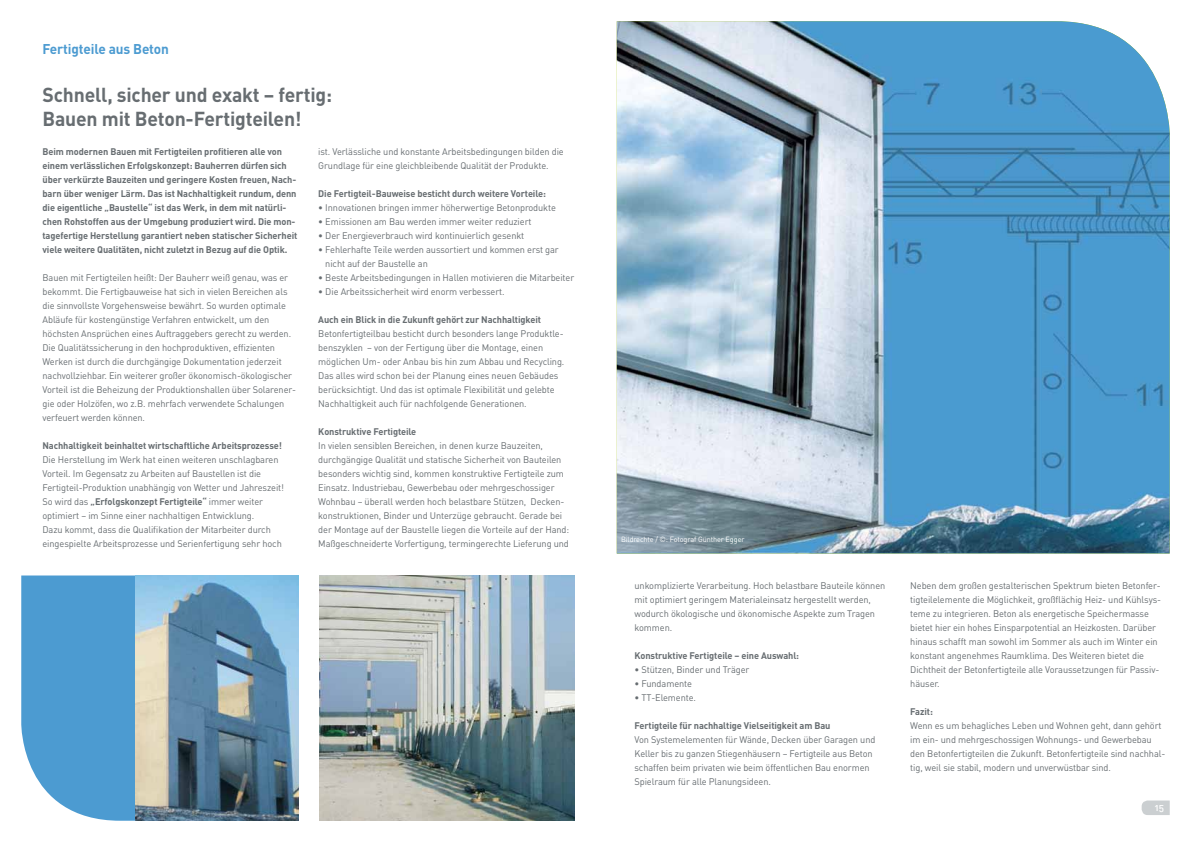
<style>
.page{position:relative;width:1191px;height:842px;background:#fff}
.page>*{position:absolute;margin:0;border:0;box-sizing:border-box;transform-origin:0 0}
.t1{font:700 20px/24px "DIN";letter-spacing:-.01em;color:#676d71}
.t2{font:700 14px "DIN";letter-spacing:-.01em;color:#4c9bd1}
.t3{font:10px "DIN Medium Alternate";color:#fff}
.t4{font:9.5px/14px "DIN";letter-spacing:-.01em;color:#676d71}
.t5{font:700 9.5px/14px "DIN";letter-spacing:-.01em;color:#676d71}
.t6{font:7.5px "DIN";letter-spacing:-.01em;color:#fff}
.s1{font-weight:700}
</style>
<div class="page">
<img style="left:617px;top:21px;width:552px;height:532px">
<svg style="left:21px;top:575px;width:120px;height:246px;background:#5aa2d4"></svg>
<img style="left:320px;top:575px;width:254px;height:245px">
<svg style="left:1141px;top:800px;width:28px;height:15px"></svg>
<img style="left:136px;top:575px;width:162px;height:245px">
<h2 class="t2" style="left:43px;top:40px;width:128px">Fertigteile aus Beton</h2>
<h1 class="t1" style="left:43px;top:82px;width:291px">Schnell, sicher und exakt – fertig:<br>Bauen mit Beton-Fertigteilen!</h1>
<p class="t5" style="left:43px;top:144px;width:256px">Beim modernen Bauen mit Fertigteilen profitieren alle von einem verlässlichen Erfolgskonzept: Bauherren dürfen sich über verkürzte Bauzeiten und geringere Kosten freuen, Nach&shy;barn über weniger Lärm. Das ist Nachhaltigkeit rundum, denn die eigentliche „Baustelle“ ist das Werk, in dem mit natürli&shy;chen Rohstoffen aus der Umgebung produziert wird. Die mon&shy;tagefertige Herstellung garantiert neben statischer Sicherheit viele weitere Qualitäten, nicht zuletzt in Bezug auf die Optik.</p>
<p class="t4" style="left:43px;top:270px;width:255px">Bauen mit Fertigteilen heißt: Der Bauherr weiß genau, was er bekommt. Die Fertigbauweise hat sich in vielen Bereichen als die sinnvollste Vorgehensweise bewährt. So wurden optimale Abläufe für kostengünstige Verfahren entwickelt, um den höchsten Ansprüchen eines Auftraggebers gerecht zu werden.<br>Die Qualitätssicherung in den hochproduktiven, effizienten Werken ist durch die durchgängige Dokumentation jederzeit nachvollziehbar. Ein weiterer großer ökonomisch-ökologischer Vorteil ist die Beheizung der Produktionshallen über Solarener&shy;gie oder Holzöfen, wo z.B. mehrfach verwendete Schalungen verfeuert werden können.</p>
<p class="t5" style="left:43px;top:438px;width:241px">Nachhaltigkeit beinhaltet wirtschaftliche Arbeitsprozesse!</p>
<p class="t4" style="left:43px;top:452px;width:243px">Die Herstellung im Werk hat einen weiteren unschlagbaren Vorteil. Im Gegensatz zu Arbeiten auf Baustellen ist die Fertigteil-Produktion unabhängig von Wetter und Jahreszeit!<br>So wird das <span class="s1">„Erfolgskonzept Fertigteile“</span> immer weiter optimiert – im Sinne einer nachhaltigen Entwicklung.<br>Dazu kommt, dass die Qualifikation der Mitarbeiter durch eingespielte Arbeitsprozesse und Serienfertigung sehr hoch</p>
<p class="t4" style="left:318px;top:144px;width:247px">ist. Verlässliche und konstante Arbeitsbedingungen bilden die<br>Grundlage für eine gleichbleibende Qualität der Produkte.</p>
<p class="t5" style="left:318px;top:186px;width:229px">Die Fertigteil-Bauweise besticht durch weitere Vorteile:</p>
<p class="t4" style="left:318px;top:200px;width:239px">• Innovationen bringen immer höherwertige Betonprodukte</p>
<p class="t4" style="left:318px;top:214px;width:215px">• Emissionen am Bau werden immer weiter reduziert</p>
<p class="t4" style="left:318px;top:228px;width:207px">• Der Energieverbrauch wird kontinuierlich gesenkt</p>
<p class="t4" style="left:325px;top:242px;width:235px;text-indent:-7px">• Fehlerhafte Teile werden aussortiert und kommen erst gar nicht auf der Baustelle an</p>
<p class="t4" style="left:318px;top:270px;width:257px">• Beste Arbeitsbedingungen in Hallen motivieren die Mitarbeiter</p>
<p class="t4" style="left:318px;top:284px;width:188px">• Die Arbeitssicherheit wird enorm verbessert.</p>
<p class="t5" style="left:318px;top:312px;width:224px">Auch ein Blick in die Zukunft gehört zur Nachhaltigkeit</p>
<p class="t4" style="left:318px;top:326px;width:248px">Betonfertigteilbau besticht durch besonders lange Produktle&shy;benszyklen – von der Fertigung über die Montage, einen möglichen Um- oder Anbau bis hin zum Abbau und Recycling.<br>Das alles wird schon bei der Planung eines neuen Gebäudes berücksichtigt. Und das ist optimale Flexibilität und gelebte Nachhaltigkeit auch für nachfolgende Generationen.</p>
<p class="t5" style="left:318px;top:424px;width:99px">Konstruktive Fertigteile</p>
<p class="t4" style="left:318px;top:438px;width:252px">In vielen sensiblen Bereichen, in denen kurze Bauzeiten, durchgängige Qualität und statische Sicherheit von Bauteilen besonders wichtig sind, kommen konstruktive Fertigteile zum Einsatz. Industriebau, Gewerbebau oder mehrgeschossiger Wohnbau – überall werden hoch belastbare Stützen, Decken&shy;konstruktionen, Binder und Unterzüge gebraucht. Gerade bei der Montage auf der Baustelle liegen die Vorteile auf der Hand:<br>Maßgeschneiderte Vorfertigung, termingerechte Lieferung und</p>
<p class="t6" style="left:621px;top:535px;width:125px">Bildrechte / ©: Fotograf Günther Egger</p>
<p class="t4" style="left:634px;top:578px;width:252px">unkomplizierte Verarbeitung. Hoch belastbare Bauteile können mit optimiert geringem Materialeinsatz hergestellt werden, wodurch ökologische und ökonomische Aspekte zum Tragen kommen.</p>
<p class="t5" style="left:634px;top:648px;width:166px">Konstruktive Fertigteile – eine Auswahl:</p>
<p class="t4" style="left:634px;top:662px;width:116px">• Stützen, Binder und Träger</p>
<p class="t4" style="left:634px;top:676px;width:59px">• Fundamente</p>
<p class="t4" style="left:634px;top:690px;width:63px">• TT-Elemente.</p>
<p class="t5" style="left:634px;top:718px;width:197px">Fertigteile für nachhaltige Vielseitigkeit am Bau</p>
<p class="t4" style="left:634px;top:732px;width:242px">Von Systemelementen für Wände, Decken über Garagen und Keller bis zu ganzen Stiegenhäusern – Fertigteile aus Beton schaffen beim privaten wie beim öffentlichen Bau enormen Spielraum für alle Planungsideen.</p>
<p class="t4" style="left:910px;top:578px;width:252px">Neben dem großen gestalterischen Spektrum bieten Betonfer&shy;tigteilelemente die Möglichkeit, großflächig Heiz- und Kühlsys&shy;teme zu integrieren. Beton als energetische Speichermasse bietet hier ein hohes Einsparpotential an Heizkosten. Darüber hinaus schafft man sowohl im Sommer als auch im Winter ein konstant angenehmes Raumklima. Des Weiteren bietet die Dichtheit der Betonfertigteile alle Voraussetzungen für Passiv&shy;häuser.</p>
<p class="t5" style="left:910px;top:704px;width:24px">Fazit:</p>
<p class="t4" style="left:910px;top:718px;width:257px">Wenn es um behagliches Leben und Wohnen geht, dann gehört im ein- und mehrgeschossigen Wohnungs- und Gewerbebau den Betonfertigteilen die Zukunft. Betonfertigteile sind nachhal&shy;tig, weil sie stabil, modern und unverwüstbar sind.</p>
<p class="t3" style="left:1154px;top:800px;width:11px">15</p>
</div>
